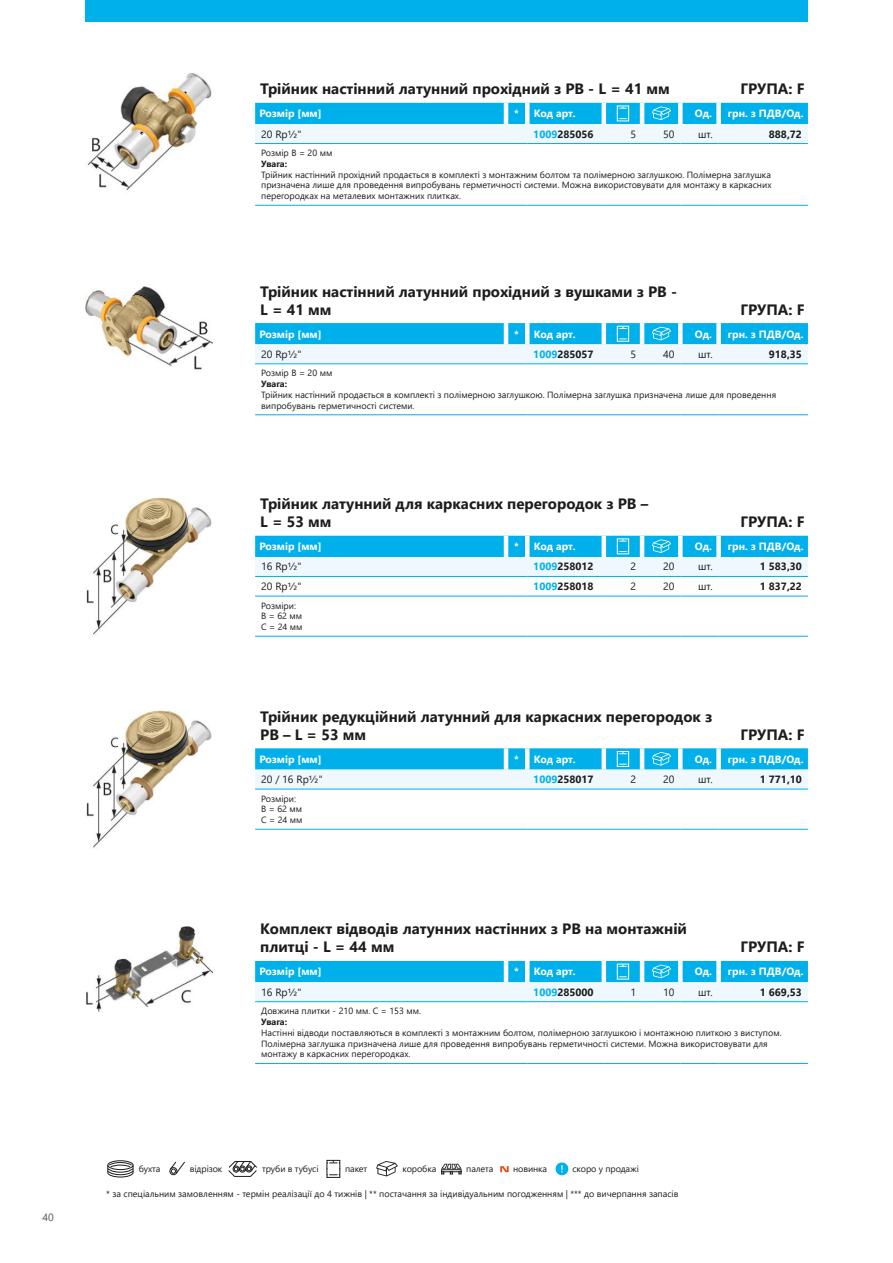
<style>
.page{position:relative;width:893px;height:1263px;background:#fff}
.page>*{position:absolute;margin:0;border:0;box-sizing:border-box;transform-origin:0 0}
.t1{font:700 15px/18px "Segoe UI";color:#1c1c1b}
.t2{font:700 10.5px "Segoe UI";color:#fff}
.t3{font:700 10.5px "Segoe UI";color:#1c1c1b}
.t4{font:10.5px "Segoe UI";color:#1c1c1b}
.t5{font:10.5px "Segoe UI";color:#575656}
.t6{font:9px/10.8px "Segoe UI";color:#1c1c1b}
.t7{font:700 9px "Segoe UI";letter-spacing:-.01em;color:#1c1c1b}
.s1{color:#00b0eb}
</style>
<div class="page">
<div style="left:107px;top:1160px;width:26px;height:10px;border:1px solid #1c1c1b;border-radius:50%"></div>
<svg style="left:107px;top:1162px;width:27px;height:16px"></svg>
<div style="left:169px;top:1167px;width:8px;height:8px;border:1px solid #1c1c1b;border-radius:50%"></div>
<svg style="left:169px;top:1161px;width:16px;height:13px"></svg>
<svg style="left:228px;top:1161px;width:29px;height:16px"></svg>
<svg style="left:326px;top:1159px;width:15px;height:19px"></svg>
<svg style="left:376px;top:1161px;width:22px;height:15px"></svg>
<svg style="left:441px;top:1164px;width:21px;height:10px"></svg>
<svg style="left:500px;top:1166px;width:9px;height:6px"></svg>
<svg style="left:556px;top:1162px;width:12px;height:13px"></svg>
<div style="left:85px;top:0;width:723px;height:21px;background:#00b0eb"></div>
<hr style="left:255px;top:205px;width:251px;height:1px;background:#00b0eb">
<svg style="left:506px;top:205px;width:21px;height:1px"></svg>
<hr style="left:527px;top:205px;width:77px;height:1px;background:#00b0eb">
<hr style="left:604px;top:205px;width:38px;height:1px;background:#00b0eb">
<hr style="left:642px;top:205px;width:38px;height:1px;background:#00b0eb">
<hr style="left:680px;top:205px;width:39px;height:1px;background:#00b0eb">
<hr style="left:719px;top:205px;width:89px;height:1px;background:#00b0eb">
<svg style="left:255px;top:103px;width:553px;height:41px;background:#76d3f4"></svg>
<img style="left:87px;top:73px;width:125px;height:118px">
<hr style="left:255px;top:414px;width:251px;height:1px;background:#00b0eb">
<svg style="left:506px;top:414px;width:21px;height:1px"></svg>
<hr style="left:527px;top:414px;width:77px;height:1px;background:#00b0eb">
<hr style="left:604px;top:414px;width:38px;height:1px;background:#00b0eb">
<hr style="left:642px;top:414px;width:38px;height:1px;background:#00b0eb">
<hr style="left:680px;top:414px;width:39px;height:1px;background:#00b0eb">
<hr style="left:719px;top:414px;width:89px;height:1px;background:#00b0eb">
<svg style="left:255px;top:323px;width:553px;height:42px;background:#79d4f4"></svg>
<img style="left:85px;top:286px;width:128px;height:84px">
<hr style="left:255px;top:596px;width:251px;height:1px;background:#00b0eb">
<svg style="left:506px;top:596px;width:21px;height:1px"></svg>
<hr style="left:527px;top:596px;width:77px;height:1px;background:#00b0eb">
<hr style="left:604px;top:596px;width:38px;height:1px;background:#00b0eb">
<hr style="left:642px;top:596px;width:38px;height:1px;background:#00b0eb">
<hr style="left:680px;top:596px;width:39px;height:1px;background:#00b0eb">
<hr style="left:719px;top:596px;width:89px;height:1px;background:#00b0eb">
<hr style="left:255px;top:636px;width:251px;height:1px;background:#00b0eb">
<svg style="left:506px;top:636px;width:21px;height:1px"></svg>
<hr style="left:527px;top:636px;width:77px;height:1px;background:#00b0eb">
<hr style="left:604px;top:636px;width:38px;height:1px;background:#00b0eb">
<hr style="left:642px;top:636px;width:38px;height:1px;background:#00b0eb">
<hr style="left:680px;top:636px;width:39px;height:1px;background:#00b0eb">
<hr style="left:719px;top:636px;width:89px;height:1px;background:#00b0eb">
<svg style="left:255px;top:536px;width:553px;height:41px;background:#76d3f4"></svg>
<img style="left:86px;top:497px;width:126px;height:138px">
<hr style="left:255px;top:829px;width:251px;height:1px;background:#00b0eb">
<svg style="left:506px;top:829px;width:21px;height:1px"></svg>
<hr style="left:527px;top:829px;width:77px;height:1px;background:#00b0eb">
<hr style="left:604px;top:829px;width:38px;height:1px;background:#00b0eb">
<hr style="left:642px;top:829px;width:38px;height:1px;background:#00b0eb">
<hr style="left:680px;top:829px;width:39px;height:1px;background:#00b0eb">
<hr style="left:719px;top:829px;width:89px;height:1px;background:#00b0eb">
<svg style="left:255px;top:748px;width:553px;height:42px;background:#79d4f4"></svg>
<img style="left:86px;top:710px;width:126px;height:138px">
<hr style="left:255px;top:1063px;width:251px;height:1px;background:#00b0eb">
<svg style="left:506px;top:1063px;width:21px;height:1px"></svg>
<hr style="left:527px;top:1063px;width:77px;height:1px;background:#00b0eb">
<hr style="left:604px;top:1063px;width:38px;height:1px;background:#00b0eb">
<hr style="left:642px;top:1063px;width:38px;height:1px;background:#00b0eb">
<hr style="left:680px;top:1063px;width:39px;height:1px;background:#00b0eb">
<hr style="left:719px;top:1063px;width:89px;height:1px;background:#00b0eb">
<svg style="left:255px;top:961px;width:553px;height:41px;background:#77d4f4"></svg>
<img style="left:86px;top:926px;width:127px;height:86px">
<p class="t5" style="left:43px;top:1211px;width:13px">40</p>
<h1 class="t1" style="left:260px;top:79px;width:411px">Трійник настінний латунний прохідний з РВ - L = 41 мм</h1>
<h1 class="t1" style="left:740px;top:79px;width:66px">ГРУПА: F</h1>
<p class="t2" style="left:259px;top:104px;width:64px">Розмір [мм]</p>
<p class="t2" style="left:514px;top:109px;width:63px">* Код арт.</p>
<p class="t2" style="left:695px;top:104px;width:110px">Од. грн. з ПДВ/Од.</p>
<p class="t4" style="left:261px;top:124px;width:42px">20 Rp½"</p>
<p class="t3" style="left:533px;top:130px;width:62px"><span class="s1">1009</span>285056</p>
<p class="t4" style="left:630px;top:128px;width:7px">5</p>
<p class="t4" style="left:663px;top:128px;width:13px">50</p>
<p class="t4" style="left:698px;top:124px;width:16px">шт.</p>
<p class="t3" style="left:769px;top:124px;width:35px">888,72</p>
<p class="t6" style="left:261px;top:147px;width:73px">Розмір B = 20 мм</p>
<p class="t7" style="left:261px;top:155px;width:28px">Увага:</p>
<p class="t6" style="left:261px;top:168px;width:512px;text-align:justify">Трійник настінний прохідний продається в комплекті з монтажним болтом та полімерною заглушкою. Полімерна заглушка призначена лише для проведення випробувань герметичності системи. Можна використовувати для монтажу в каркасних перегородках на металевих монтажних плитках.</p>
<h1 class="t1" style="left:260px;top:281px;width:418px">Трійник настінний латунний прохідний з вушками з РВ -<br>L = 41 мм</h1>
<h1 class="t1" style="left:740px;top:299px;width:66px">ГРУПА: F</h1>
<p class="t2" style="left:259px;top:324px;width:64px">Розмір [мм]</p>
<p class="t2" style="left:514px;top:330px;width:63px">* Код арт.</p>
<p class="t2" style="left:695px;top:324px;width:110px">Од. грн. з ПДВ/Од.</p>
<p class="t4" style="left:261px;top:344px;width:42px">20 Rp½"</p>
<p class="t3" style="left:533px;top:350px;width:62px"><span class="s1">1009</span>285057</p>
<p class="t4" style="left:630px;top:348px;width:7px">5</p>
<p class="t4" style="left:663px;top:348px;width:13px">40</p>
<p class="t4" style="left:698px;top:344px;width:16px">шт.</p>
<p class="t3" style="left:769px;top:344px;width:35px">918,35</p>
<p class="t6" style="left:261px;top:367px;width:73px">Розмір B = 20 мм</p>
<p class="t7" style="left:261px;top:375px;width:28px">Увага:</p>
<p class="t6" style="left:261px;top:389px;width:517px">Трійник настінний продається в комплекті з полімерною заглушкою. Полімерна заглушка призначена лише для проведення випробувань герметичності системи.</p>
<h1 class="t1" style="left:260px;top:494px;width:389px">Трійник латунний для каркасних перегородок з РВ –<br>L = 53 мм</h1>
<h1 class="t1" style="left:740px;top:512px;width:66px">ГРУПА: F</h1>
<p class="t2" style="left:259px;top:536px;width:64px">Розмір [мм]</p>
<p class="t2" style="left:514px;top:542px;width:63px">* Код арт.</p>
<p class="t2" style="left:695px;top:536px;width:110px">Од. грн. з ПДВ/Од.</p>
<p class="t4" style="left:261px;top:557px;width:42px">16 Rp½"</p>
<p class="t3" style="left:533px;top:563px;width:62px"><span class="s1">1009</span>258012</p>
<p class="t4" style="left:630px;top:561px;width:7px">2</p>
<p class="t4" style="left:663px;top:561px;width:13px">20</p>
<p class="t4" style="left:698px;top:557px;width:16px">шт.</p>
<p class="t3" style="left:760px;top:557px;width:43px">1 583,30</p>
<p class="t4" style="left:261px;top:576px;width:42px">20 Rp½"</p>
<p class="t3" style="left:533px;top:582px;width:62px"><span class="s1">1009</span>258018</p>
<p class="t4" style="left:630px;top:580px;width:7px">2</p>
<p class="t4" style="left:663px;top:580px;width:13px">20</p>
<p class="t4" style="left:698px;top:576px;width:16px">шт.</p>
<p class="t3" style="left:760px;top:576px;width:43px">1 837,22</p>
<p class="t6" style="left:261px;top:599px;width:43px">Розміри:<br>B = 62 мм<br>C = 24 мм</p>
<h1 class="t1" style="left:260px;top:706px;width:454px">Трійник редукційний латунний для каркасних перегородок з<br>РВ – L = 53 мм</h1>
<h1 class="t1" style="left:740px;top:724px;width:66px">ГРУПА: F</h1>
<p class="t2" style="left:259px;top:749px;width:64px">Розмір [мм]</p>
<p class="t2" style="left:514px;top:755px;width:63px">* Код арт.</p>
<p class="t2" style="left:695px;top:749px;width:110px">Од. грн. з ПДВ/Од.</p>
<p class="t4" style="left:261px;top:769px;width:63px">20 / 16 Rp½"</p>
<p class="t3" style="left:533px;top:775px;width:62px"><span class="s1">1009</span>258017</p>
<p class="t4" style="left:630px;top:773px;width:7px">2</p>
<p class="t4" style="left:663px;top:773px;width:13px">20</p>
<p class="t4" style="left:698px;top:769px;width:16px">шт.</p>
<p class="t3" style="left:760px;top:769px;width:43px">1 771,10</p>
<p class="t6" style="left:261px;top:792px;width:43px">Розміри:<br>B = 62 мм<br>C = 24 мм</p>
<h1 class="t1" style="left:260px;top:919px;width:428px">Комплект відводів латунних настінних з РВ на монтажній плитці - L = 44 мм</h1>
<h1 class="t1" style="left:740px;top:937px;width:66px">ГРУПА: F</h1>
<p class="t2" style="left:259px;top:962px;width:64px">Розмір [мм]</p>
<p class="t2" style="left:514px;top:968px;width:63px">* Код арт.</p>
<p class="t2" style="left:695px;top:962px;width:110px">Од. грн. з ПДВ/Од.</p>
<p class="t4" style="left:261px;top:982px;width:42px">16 Rp½"</p>
<p class="t3" style="left:533px;top:988px;width:62px"><span class="s1">1009</span>285000</p>
<p class="t4" style="left:630px;top:986px;width:7px">1</p>
<p class="t4" style="left:663px;top:986px;width:13px">10</p>
<p class="t4" style="left:698px;top:982px;width:16px">шт.</p>
<p class="t3" style="left:760px;top:982px;width:43px">1 669,53</p>
<p class="t6" style="left:261px;top:1005px;width:161px">Довжина плитки - 210 мм. C = 153 мм.</p>
<p class="t7" style="left:261px;top:1013px;width:28px">Увага:</p>
<p class="t6" style="left:261px;top:1026px;width:522px">Настінні відводи поставляються в комплекті з монтажним болтом, полімерною заглушкою і монтажною плиткою з виступом.<br>Полімерна заглушка призначена лише для проведення випробувань герметичності системи. Можна використовувати для монтажу в каркасних перегородках.</p>
<p class="t6" style="left:139px;top:1163px;width:23px">бухта</p>
<p class="t6" style="left:190px;top:1163px;width:34px">відрізок</p>
<p class="t6" style="left:262px;top:1163px;width:58px">труби в тубусі</p>
<p class="t6" style="left:345px;top:1163px;width:24px">пакет</p>
<p class="t6" style="left:402px;top:1163px;width:35px">коробка</p>
<p class="t6" style="left:466px;top:1163px;width:29px">палета</p>
<p class="t6" style="left:513px;top:1163px;width:36px">новинка</p>
<p class="t6" style="left:573px;top:1163px;width:68px">скоро у продажі</p>
<p class="t6" style="left:106px;top:1188px;width:574px">* за спеціальним замовленням - термін реалізації до 4 тижнів | ** постачання за індивідуальним погодженням | *** до вичерпання запасів</p>
</div>
